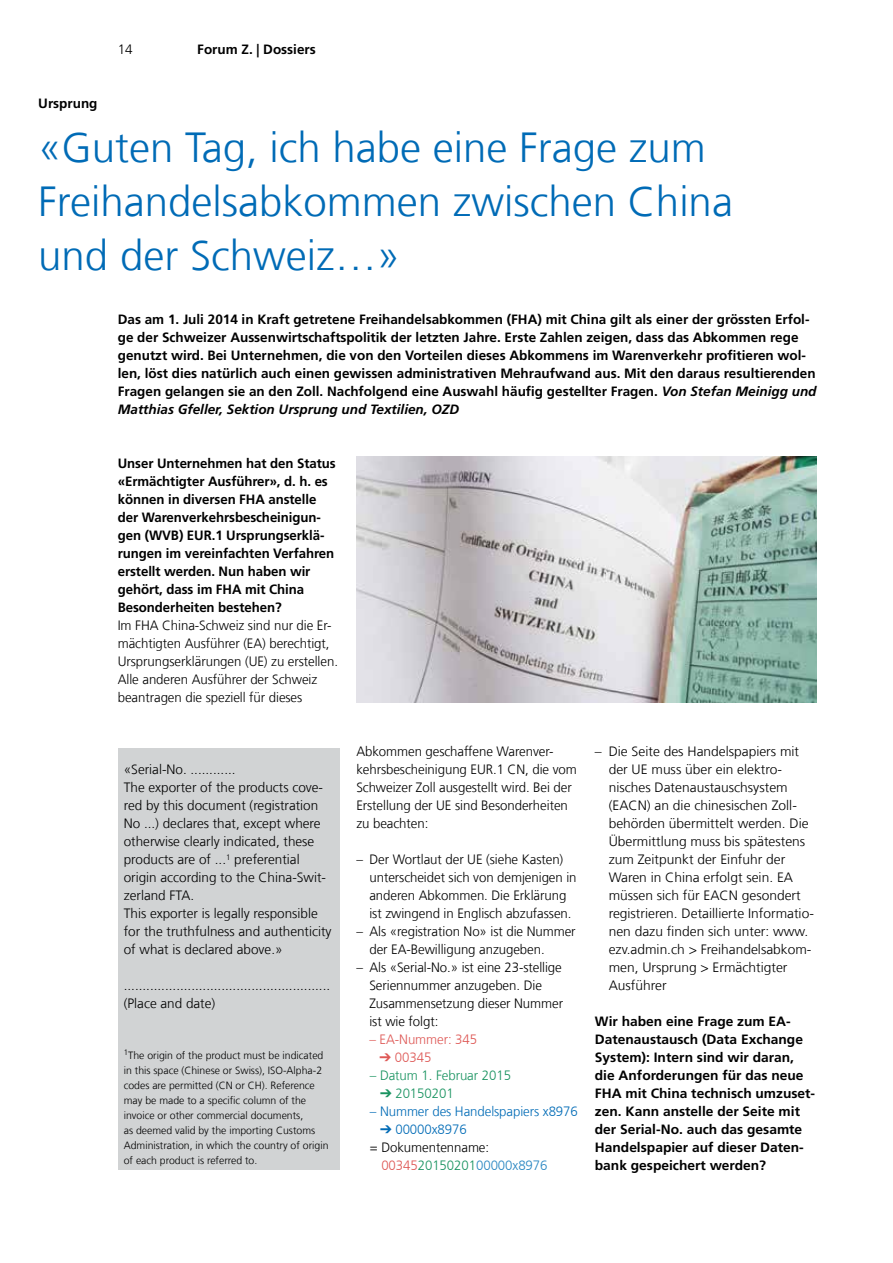
<style>
.page{position:relative;width:893px;height:1263px;background:#fff}
.page>*{position:absolute;margin:0;border:0;box-sizing:border-box;transform-origin:0 0}
.t1{font:300 42px/54px "Frutiger LT Com";color:#006bb6}
.t2{font:300 13.5px/18px "Frutiger LT Com";color:#000}
.t3{font:700 13.5px/18px "Frutiger LT Com";color:#000}
.t4{font:300 13.5px "Frutiger LT Com";letter-spacing:-.005em;color:#006bb6}
.t5{font:300 13.5px "Frutiger LT Com";letter-spacing:-.005em;color:#199360}
.t6{font:300 13.5px "Frutiger LT Com";letter-spacing:-.005em;color:#2685c1}
.t7{font:300 13.5px "Frutiger LT Com";letter-spacing:-.005em;color:#de5855}
.t8{font:300 10.5px/15px "Frutiger LT Com";color:#000}
.s1{font-style:italic}
.s2{color:#de5855}
.s3{color:#199360}
</style>
<div class="page">
<div style="left:118px;top:748px;width:221px;height:422px;background:#d1d3d4"></div>
<img style="left:356px;top:456px;width:460px;height:246px">
<p class="t3" style="left:38px;top:94px;width:61px">Ursprung</p>
<p class="t2" style="left:118px;top:40px;width:17px">14</p>
<p class="t3" style="left:197px;top:40px;width:120px">Forum Z. | Dossiers</p>
<h1 class="t1" style="left:38px;top:121px;width:696px">«Guten Tag, ich habe eine Frage zum<br>Freihandelsabkommen zwischen China und der Schweiz…»</h1>
<p class="t3" style="left:118px;top:310px;width:700px">Das am 1. Juli 2014 in Kraft getretene Freihandelsabkommen (FHA) mit China gilt als einer der grössten Erfol&shy;ge der Schweizer Aussenwirtschaftspolitik der letzten Jahre. Erste Zahlen zeigen, dass das Abkommen rege genutzt wird. Bei Unternehmen, die von den Vorteilen dieses Abkommens im Warenverkehr profitieren wol&shy;len, löst dies natürlich auch einen gewissen administrativen Mehraufwand aus. Mit den daraus resultierenden Fragen gelangen sie an den Zoll. Nachfolgend eine Auswahl häufig gestellter Fragen. <span class="s1">Von Stefan Meinigg und Matthias Gfeller, Sektion Ursprung und Textilien, OZD</span></p>
<p class="t3" style="left:118px;top:454px;width:219px">Unser Unternehmen hat den Status «Ermächtigter Ausführer», d. h. es können in diversen FHA anstelle der Warenverkehrsbescheinigun&shy;gen (WVB) EUR.1 Ursprungserklä&shy;rungen im vereinfachten Verfahren erstellt werden. Nun haben wir gehört, dass im FHA mit China<br>Besonderheiten bestehen?</p>
<p class="t2" style="left:118px;top:616px;width:222px">Im FHA China-Schweiz sind nur die Er&shy;mächtigten Ausführer (EA) berechtigt, Ursprungserklärungen (UE) zu erstellen.<br>Alle anderen Ausführer der Schweiz beantragen die speziell für dieses</p>
<p class="t2" style="left:124px;top:760px;width:209px">«Serial-No. ............<br>The exporter of the products cove&shy;red by this document (registration<br>No ...) declares that, except where otherwise clearly indicated, these products are of ...<sup>1</sup> preferential origin according to the China-Swit&shy;zerland FTA.<br>This exporter is legally responsible for the truthfulness and authenticity of what is declared above.»</p>
<p class="t2" style="left:124px;top:976px;width:208px">....................................................... (Place and date)</p>
<p class="t8" style="left:124px;top:1048px;width:206px"><sup>1</sup>The origin of the product must be indicated in this space (Chinese or Swiss), ISO-Alpha-2 codes are permitted (CN or CH). Reference may be made to a specific column of the invoice or other commercial documents,<br>as deemed valid by the importing Customs Administration, in which the country of origin of each product is referred to.</p>
<p class="t2" style="left:356px;top:742px;width:222px">Abkommen geschaffene Warenver&shy;kehrsbescheinigung EUR.1 CN, die vom<br>Schweizer Zoll ausgestellt wird. Bei der<br>Erstellung der UE sind Besonderheiten zu beachten:</p>
<p class="t2" style="left:369px;top:850px;width:209px;text-indent:-13px">– Der Wortlaut der UE (siehe Kasten) unterscheidet sich von demjenigen in anderen Abkommen. Die Erklärung ist zwingend in Englisch abzufassen.</p>
<p class="t2" style="left:369px;top:922px;width:208px;text-indent:-13px">– Als «registration No» ist die Nummer der EA-Bewilligung anzugeben.</p>
<p class="t2" style="left:369px;top:958px;width:195px;text-indent:-13px">– Als «Serial-No.» ist eine 23-stellige<br>Seriennummer anzugeben. Die<br>Zusammensetzung dieser Nummer ist wie folgt:</p>
<p class="t7" style="left:369px;top:1031px;width:109px">– EA-Nummer: 345</p>
<p class="t7" style="left:380px;top:1049px;width:53px">➔ 00345</p>
<p class="t5" style="left:370px;top:1067px;width:143px">– Datum 1. Februar 2015</p>
<p class="t5" style="left:380px;top:1085px;width:75px">➔ 20150201</p>
<p class="t4" style="left:370px;top:1103px;width:210px">– Nummer des Handelspapiers x8976</p>
<p class="t4" style="left:380px;top:1121px;width:88px">➔ 00000x8976</p>
<p class="t2" style="left:370px;top:1138px;width:121px">= Dokumentenname:</p>
<p class="t6" style="left:381px;top:1157px;width:168px"><span class="s2">00345</span><span class="s3">20150201</span>00000x8976</p>
<p class="t2" style="left:609px;top:742px;width:207px;text-indent:-14px">– Die Seite des Handelspapiers mit der UE muss über ein elektro&shy;nisches Datenaustauschsystem (EACN) an die chinesischen Zoll&shy;behörden übermittelt werden. Die<br>Übermittlung muss bis spätestens zum Zeitpunkt der Einfuhr der<br>Waren in China erfolgt sein. EA müssen sich für EACN gesondert registrieren. Detaillierte Informatio&shy;nen dazu finden sich unter: www. ezv.admin.ch &gt; Freihandelsabkom&shy;men, Ursprung &gt; Ermächtigter<br>Ausführer</p>
<p class="t3" style="left:595px;top:1012px;width:222px">Wir haben eine Frage zum EA-<br>Datenaustausch (Data Exchange<br>System): Intern sind wir daran, die Anforderungen für das neue<br>FHA mit China technisch umzuset&shy;zen. Kann anstelle der Seite mit der Serial-No. auch das gesamte<br>Handelspapier auf dieser Daten&shy;bank gespeichert werden?</p>
</div>
